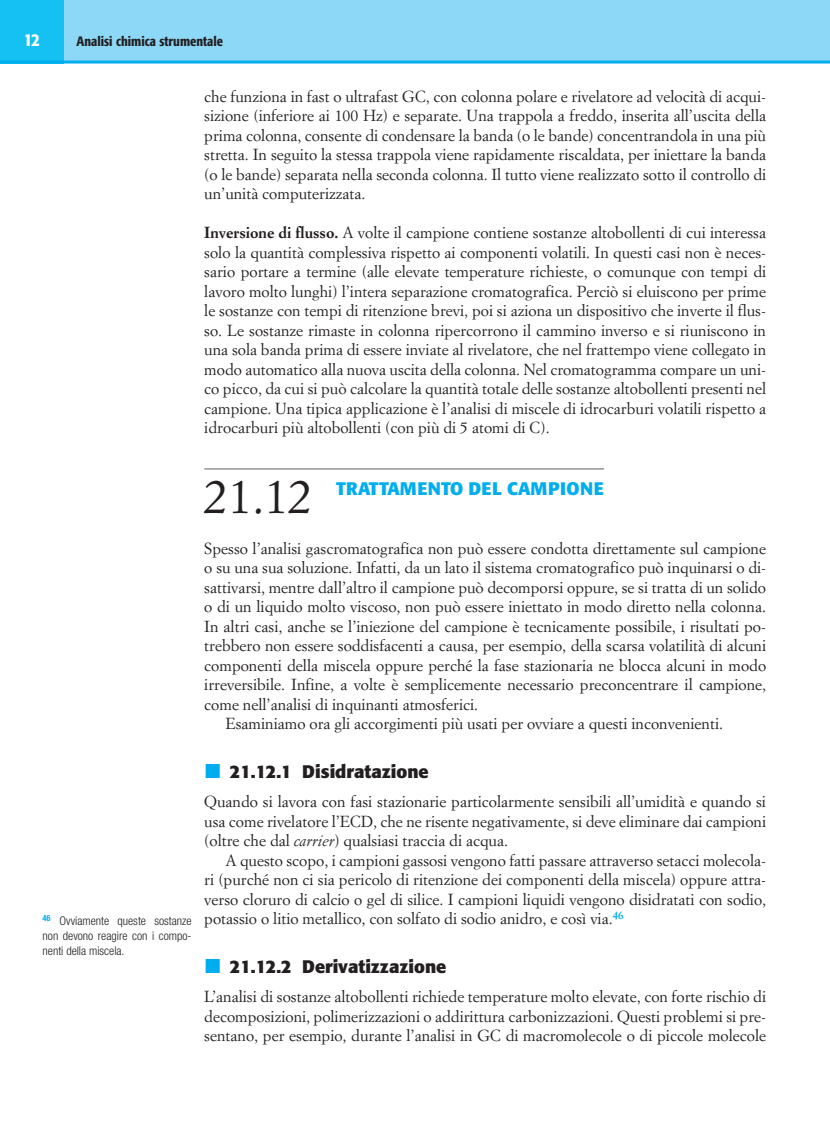
<style>
.page{position:relative;width:830px;height:1127px;background:#fff}
.page>*{position:absolute;margin:0;border:0;box-sizing:border-box;transform-origin:0 0}
.t1{font:48px "Simoncini Garamond";color:#231f20}
.t2{font:700 18px "Formata";color:#231f20}
.t3{font:700 18px "Formata";letter-spacing:.02em;color:#00aeef}
.t4{font:500 condensed 18px "Formata";color:#fff}
.t5{font:15.75px/19.5px "Simoncini Garamond";color:#231f20;text-align:justify}
.t6{font:500 condensed 13.5px "Formata";color:#231f20}
.t7{font:300 condensed 12px/15px "Helvetica Neue";color:#231f20;text-align:justify}
.s1{font-weight:700}
.s2{font-style:italic}
</style>
<div class="page">
<div style="left:0;top:0;width:829px;height:62px;background:#8dd7f7"></div>
<div style="left:0;top:0;width:64px;height:63px;background:#15c0f2"></div>
<hr style="left:0;top:61px;width:829px;height:3px;background:#00aeef">
<hr style="left:204px;top:468px;width:399px;height:2px;background:#939598">
<p class="t4" style="left:24px;top:28px;width:17px">12</p>
<p class="t6" style="left:77px;top:33px;width:148px">Analisi chimica strumentale</p>
<p class="t5" style="left:204px;top:86px;width:563px">che funziona in fast o ultrafast GC, con colonna polare e rivelatore ad velocità di acqui&shy;sizione (inferiore ai 100 Hz) e separate. Una trappola a freddo, inserita all’uscita della prima colonna, consente di condensare la banda (o le bande) concentrandola in una più stretta. In seguito la stessa trappola viene rapidamente riscaldata, per iniettare la banda (o le bande) separata nella seconda colonna. Il tutto viene realizzato sotto il controllo di un’unità computerizzata.</p>
<p class="t5" style="left:204px;top:222px;width:563px"><span class="s1">Inversione di flusso.</span> A volte il campione contiene sostanze altobollenti di cui interessa solo la quantità complessiva rispetto ai componenti volatili. In questi casi non è neces&shy;sario portare a termine (alle elevate temperature richieste, o comunque con tempi di lavoro molto lunghi) l’intera separazione cromatografica. Perciò si eluiscono per prime le sostanze con tempi di ritenzione brevi, poi si aziona un dispositivo che inverte il flus&shy;so. Le sostanze rimaste in colonna ripercorrono il cammino inverso e si riuniscono in una sola banda prima di essere inviate al rivelatore, che nel frattempo viene collegato in modo automatico alla nuova uscita della colonna. Nel cromatogramma compare un uni&shy;co picco, da cui si può calcolare la quantità totale delle sostanze altobollenti presenti nel campione. Una tipica applicazione è l’analisi di miscele di idrocarburi volatili rispetto a idrocarburi più altobollenti (con più di 5 atomi di C).</p>
<p class="t7" style="left:43px;top:913px;width:150px"><sup>46</sup> Ovviamente queste sostanze non devono reagire con i compo&shy;nenti della miscela.</p>
<h1 class="t1" style="left:204px;top:467px;width:109px">21.12</h1>
<p class="t3" style="left:336px;top:477px;width:269px">TRATTAMENTO DEL CAMPIONE</p>
<p class="t5" style="left:204px;top:538px;width:563px">Spesso l’analisi gascromatografica non può essere condotta direttamente sul campione</p>
<p class="t5" style="left:204px;top:557px;width:563px">o su una sua soluzione. Infatti, da un lato il sistema cromatografico può inquinarsi o di-</p>
<p class="t5" style="left:204px;top:577px;width:563px">sattivarsi, mentre dall’altro il campione può decomporsi oppure, se si tratta di un solido</p>
<p class="t5" style="left:204px;top:596px;width:563px">o di un liquido molto viscoso, non può essere iniettato in modo diretto nella colonna.</p>
<p class="t5" style="left:204px;top:616px;width:563px">In altri casi, anche se l’iniezione del campione è tecnicamente possibile, i risultati po-</p>
<p class="t5" style="left:204px;top:635px;width:563px">trebbero non essere soddisfacenti a causa, per esempio, della scarsa volatilità di alcuni</p>
<p class="t5" style="left:204px;top:655px;width:563px">componenti della miscela oppure perché la fase stazionaria ne blocca alcuni in modo</p>
<p class="t5" style="left:204px;top:674px;width:563px">irreversibile. Infine, a volte è semplicemente necessario preconcentrare il campione,</p>
<p class="t5" style="left:204px;top:694px;width:275px">come nell’analisi di inquinanti atmosferici.</p>
<p class="t5" style="left:225px;top:713px;width:499px">Esaminiamo ora gli accorgimenti più usati per ovviare a questi inconvenienti.</p>
<p class="t2" style="left:230px;top:760px;width:200px">21.12.1 Disidratazione</p>
<p class="t5" style="left:204px;top:791px;width:563px">Quando si lavora con fasi stazionarie particolarmente sensibili all’umidità e quando si usa come rivelatore l’ECD, che ne risente negativamente, si deve eliminare dai campioni (oltre che dal <span class="s2">carrier</span>) qualsiasi traccia di acqua.</p>
<p class="t5" style="left:204px;top:850px;width:563px;text-indent:21px">A questo scopo, i campioni gassosi vengono fatti passare attraverso setacci molecola&shy;ri (purché non ci sia pericolo di ritenzione dei componenti della miscela) oppure attra&shy;verso cloruro di calcio o gel di silice. I campioni liquidi vengono disidratati con sodio, potassio o litio metallico, con solfato di sodio anidro, e così via.<sup>46</sup></p>
<p class="t2" style="left:230px;top:955px;width:218px">21.12.2 Derivatizzazione</p>
<p class="t5" style="left:204px;top:986px;width:563px">L’analisi di sostanze altobollenti richiede temperature molto elevate, con forte rischio di decomposizioni, polimerizzazioni o addirittura carbonizzazioni. Questi problemi si pre&shy;sentano, per esempio, durante l’analisi in GC di macromolecole o di piccole molecole</p>
</div>
